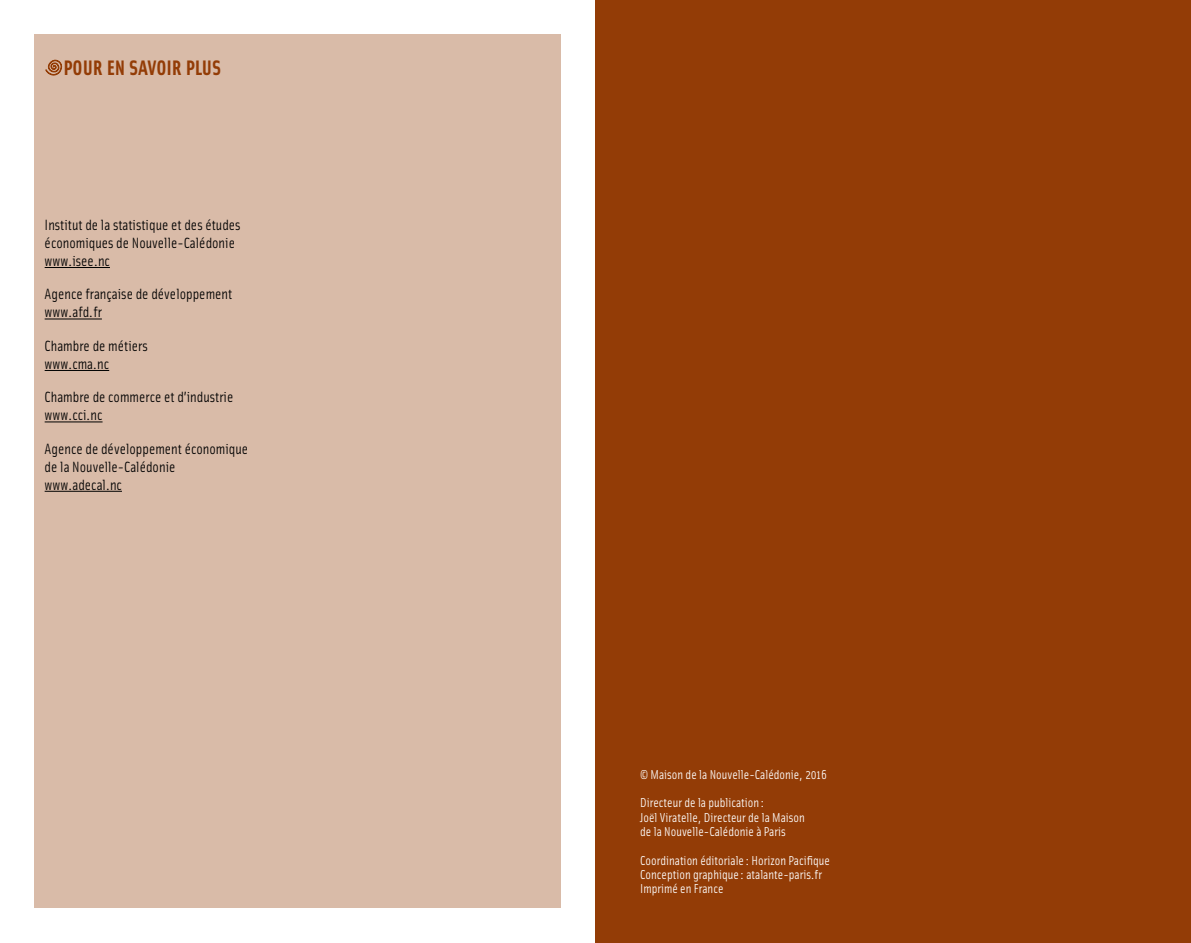
<style>
.page{position:relative;width:1191px;height:943px;background:#fff}
.page>*{position:absolute;margin:0;border:0;box-sizing:border-box;transform-origin:0 0}
.t1{font:700 21px "Solex";color:#933c06}
.t2{font:14.88px/17.8px "Solex";color:#000}
.t3{font:12.95px/14.3px "Solex";color:#fff}
</style>
<div class="page">
<div style="left:595px;top:0;width:596px;height:943px;background:#933c06"></div>
<div style="left:35px;top:35px;width:526px;height:873px;background:#d9bba8"></div>
<hr style="left:45px;top:267px;width:65px;height:1px;background:#000">
<hr style="left:45px;top:319px;width:57px;height:1px;background:#000">
<hr style="left:45px;top:370px;width:64px;height:1px;background:#000">
<hr style="left:45px;top:421px;width:58px;height:1px;background:#000">
<hr style="left:45px;top:491px;width:77px;height:1px;background:#000">
<svg style="left:45px;top:60px;width:17px;height:16px"></svg>
<h1 class="t1" style="left:64px;top:54px;width:159px">POUR EN SAVOIR PLUS</h1>
<p class="t2" style="left:45px;top:215px;width:197px">Institut de la statistique et des études économiques de Nouvelle-Calédonie www.isee.nc</p>
<p class="t2" style="left:45px;top:285px;width:189px">Agence française de développement www.afd.fr</p>
<p class="t2" style="left:45px;top:336px;width:105px">Chambre de métiers www.cma.nc</p>
<p class="t2" style="left:45px;top:388px;width:190px">Chambre de commerce et d’industrie www.cci.nc</p>
<p class="t2" style="left:45px;top:439px;width:205px">Agence de développement économique de la Nouvelle-Calédonie www.adecal.nc</p>
<p class="t3" style="left:640px;top:766px;width:188px">© Maison de la Nouvelle-Calédonie, 2016</p>
<p class="t3" style="left:640px;top:795px;width:166px">Directeur de la publication :<br>Joël Viratelle, Directeur de la Maison de la Nouvelle-Calédonie à Paris</p>
<p class="t3" style="left:640px;top:852px;width:191px">Coordination éditoriale : Horizon Pacifique<br>Conception graphique : atalante-paris.fr<br>Imprimé en France</p>
</div>
